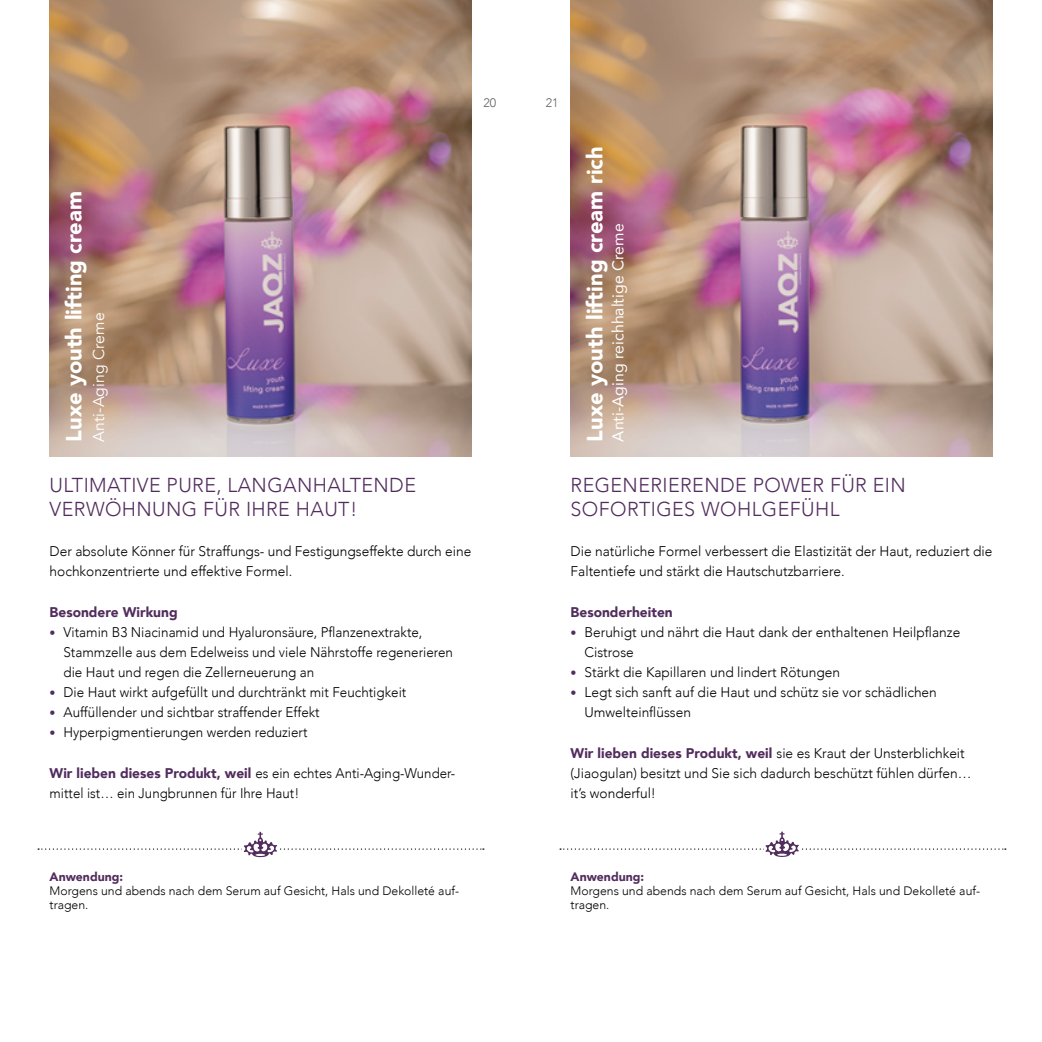
<style>
.page{position:relative;width:1042px;height:1042px;background:#fff}
.page>*{position:absolute;margin:0;border:0;box-sizing:border-box;transform-origin:0 0}
.t1{font:900 21.88px "Avenir";color:#fff}
.t2{font:300 20.12px/24.5px "Avenir";letter-spacing:.02em;color:#522c5d}
.t3{font:15.75px "Avenir";letter-spacing:.005em;color:#fff}
.t4{font:15.75px "Avenir";letter-spacing:.005em;color:#fff}
.t5{font:300 14px/20.1px "Avenir";color:#000}
.t6{font:300 14px/20.1px "Avenir";color:#000;scale:.96 1}
.t7{font:300 14px/20.1px "Avenir";color:#000;scale:.95 1}
.t8{font:900 14px "Avenir";color:#522c5d}
.t9{font:300 12.25px/14px "Avenir";color:#000}
.t10{font:900 12.25px "Avenir";color:#522c5d}
.t11{font:300 12.25px "Avenir";color:#5f5e5e}
.s1{font-size:12.25px;color:#522c5d}
.s2{font-weight:900;color:#522c5d}
</style>
<div class="page">
<svg style="left:38px;top:832px;width:446px;height:26px"></svg>
<svg style="left:560px;top:831px;width:446px;height:26px"></svg>
<img style="left:570px;top:0;width:422px;height:456px">
<img style="left:50px;top:0;width:421px;height:456px">
<p class="t11" style="left:483px;top:95px;width:14px">20</p>
<p class="t11" style="left:546px;top:95px;width:14px">21</p>
<h1 class="t1" style="left:55px;top:441px;width:252px;rotate:-90deg">Luxe youth lifting cream</h1>
<p class="t4" style="left:89px;top:441px;width:130px;rotate:-90deg">Anti-Aging Creme</p>
<h2 class="t2" style="left:50px;top:472px;width:368px">ULTIMATIVE PURE, LANGANHALTENDE<br>VERWÖHNUNG FÜR IHRE HAUT!</h2>
<p class="t5" style="left:50px;top:541px;width:423px">Der absolute Könner für Straffungs- und Festigungseffekte durch eine hochkonzentrierte und effektive Formel.</p>
<p class="t8" style="left:50px;top:600px;width:130px">Besondere Wirkung</p>
<p class="t6" style="left:63px;top:622px;width:407px;text-indent:-14px"><span class="s1">•</span> Vitamin B3 Niacinamid und Hyaluronsäure, Pflanzenextrakte,<br>Stammzelle aus dem Edelweiss und viele Nährstoffe regenerieren die Haut und regen die Zellerneuerung an</p>
<p class="t6" style="left:50px;top:682px;width:373px"><span class="s1">•</span> Die Haut wirkt aufgefüllt und durchtränkt mit Feuchtigkeit</p>
<p class="t6" style="left:50px;top:702px;width:283px"><span class="s1">•</span> Auffüllender und sichtbar straffender Effekt</p>
<p class="t6" style="left:50px;top:722px;width:270px"><span class="s1">•</span> Hyperpigmentierungen werden reduziert</p>
<p class="t7" style="left:50px;top:763px;width:428px"><span class="s2">Wir lieben dieses Produkt, weil</span> es ein echtes Anti-Aging-Wunder&shy;mittel ist… ein Jungbrunnen für Ihre Haut!</p>
<h1 class="t1" style="left:576px;top:441px;width:296px;rotate:-90deg">Luxe youth lifting cream rich</h1>
<p class="t3" style="left:605px;top:441px;width:220px;rotate:-90deg">Anti-Aging reichhaltige Creme</p>
<h2 class="t2" style="left:570px;top:472px;width:337px">REGENERIERENDE POWER FÜR EIN<br>SOFORTIGES WOHLGEFÜHL</h2>
<p class="t5" style="left:570px;top:541px;width:423px">Die natürliche Formel verbessert die Elastizität der Haut, reduziert die<br>Faltentiefe und stärkt die Hautschutzbarriere.</p>
<p class="t8" style="left:570px;top:600px;width:104px">Besonderheiten</p>
<p class="t5" style="left:584px;top:622px;width:377px;text-indent:-14px"><span class="s1">•</span> Beruhigt und nährt die Haut dank der enthaltenen Heilpflanze<br>Cistrose</p>
<p class="t5" style="left:570px;top:662px;width:271px"><span class="s1">•</span> Stärkt die Kapillaren und lindert Rötungen</p>
<p class="t5" style="left:584px;top:682px;width:354px;text-indent:-14px"><span class="s1">•</span> Legt sich sanft auf die Haut und schütz sie vor schädlichen<br>Umwelteinflüssen</p>
<p class="t5" style="left:570px;top:743px;width:402px"><span class="s2">Wir lieben dieses Produkt, weil</span> sie es Kraut der Unsterblichkeit (Jiaogulan) besitzt und Sie sich dadurch beschützt fühlen dürfen… it’s wonderful!</p>
<p class="t10" style="left:50px;top:866px;width:75px">Anwendung:</p>
<p class="t9" style="left:50px;top:883px;width:411px">Morgens und abends nach dem Serum auf Gesicht, Hals und Dekolleté auf&shy;tragen.</p>
<p class="t10" style="left:570px;top:866px;width:75px">Anwendung:</p>
<p class="t9" style="left:570px;top:883px;width:411px">Morgens und abends nach dem Serum auf Gesicht, Hals und Dekolleté auf&shy;tragen.</p>
</div>
